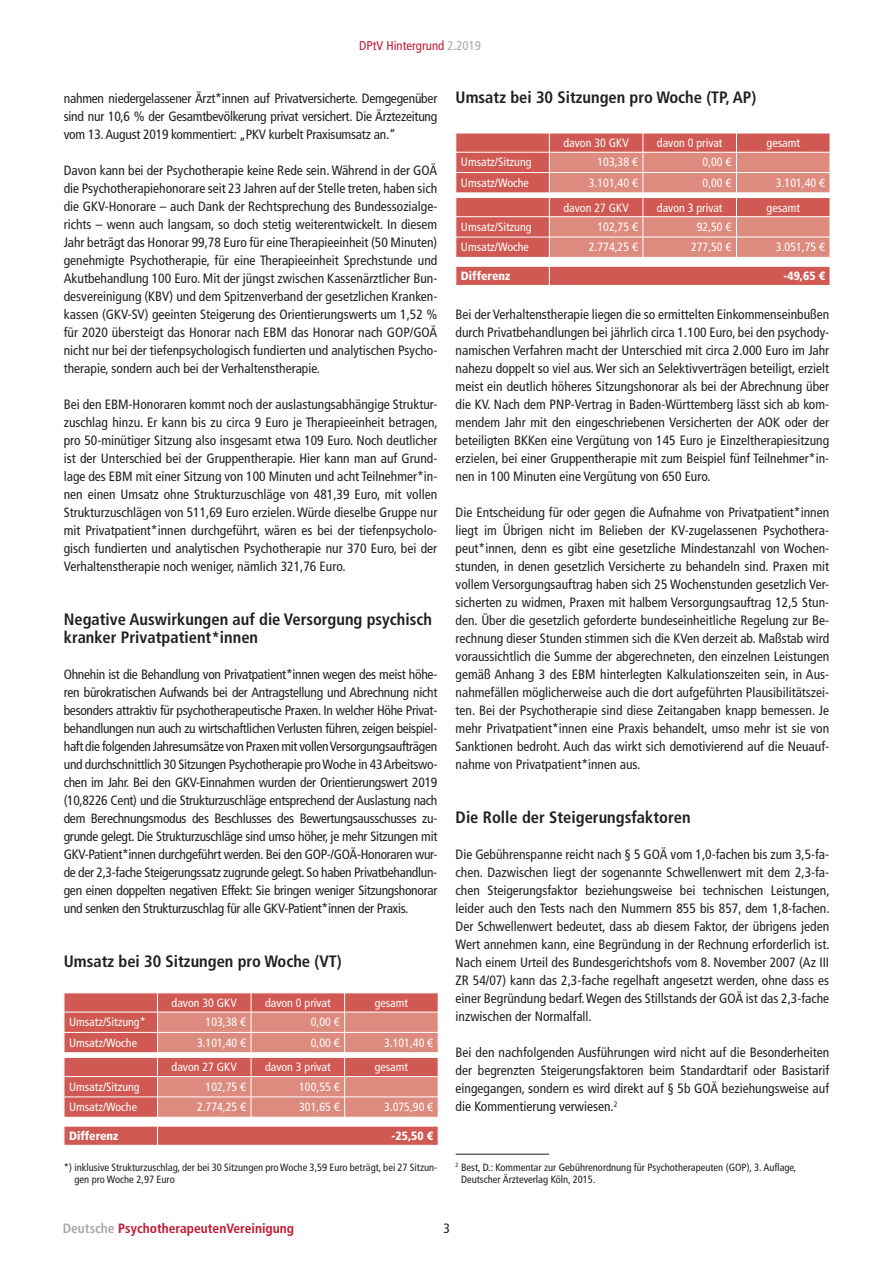
<style>
.page{position:relative;width:893px;height:1263px;background:#fff}
.page>*{position:absolute;margin:0;border:0;box-sizing:border-box;transform-origin:0 0}
.t1{font:700 condensed 16.5px/18px "Frutiger LT Std";color:#231f20}
.t2{font:condensed 13.5px/18px "Frutiger LT Std";color:#231f20;text-align:justify}
.t3{font:700 condensed 13.5px "Frutiger LT Std";color:#c21831}
.t4{font:condensed 12.75px "Frutiger LT Std";color:#c21831}
.t5{font:condensed 12px "Frutiger LT Std";color:#fff}
.t6{font:900 condensed 12px "Frutiger LT Std";color:#fff}
.t7{font:condensed 10.5px/12.6px "Frutiger LT Std";color:#231f20}
.s1{color:#a7a9a9}
</style>
<div class="page">
<svg style="left:64px;top:993px;width:375px;height:124px;background:#da8077"></svg>
<svg style="left:64px;top:1126px;width:375px;height:19px;background:#d2625b"></svg>
<svg style="left:456px;top:133px;width:374px;height:124px;background:#db8178"></svg>
<div style="left:456px;top:266px;width:374px;height:19px;background:#d05a53"></div>
<hr style="left:456px;top:1154px;width:93px;height:1px;background:#231f20">
<p class="t4" style="left:359px;top:38px;width:123px">DPtV Hintergrund <span class="s1">2.2019</span></p>
<p class="t2" style="left:64px;top:89px;width:375px">nahmen niedergelassener Ärzt*innen auf Privatversicherte. Demgegenüber sind nur 10,6 % der Gesamtbevölkerung privat versichert. Die Ärztezeitung vom 13. August 2019 kommentiert: „PKV kurbelt Praxisumsatz an.“</p>
<p class="t2" style="left:64px;top:161px;width:375px">Davon kann bei der Psychotherapie keine Rede sein. Während in der GOÄ die Psychotherapiehonorare seit 23 Jahren auf der Stelle treten, haben sich die GKV-Honorare – auch Dank der Rechtsprechung des Bundessozialge&shy;richts – wenn auch langsam, so doch stetig weiterentwickelt. In diesem Jahr beträgt das Honorar 99,78 Euro für eine Therapieeinheit (50 Minuten) genehmigte Psychotherapie, für eine Therapieeinheit Sprechstunde und Akutbehandlung 100 Euro. Mit der jüngst zwischen Kassenärztlicher Bun&shy;desvereinigung (KBV) und dem Spitzenverband der gesetzlichen Kranken&shy;kassen (GKV-SV) geeinten Steigerung des Orientierungswerts um 1,52 % für 2020 übersteigt das Honorar nach EBM das Honorar nach GOP/GOÄ nicht nur bei der tiefenpsychologisch fundierten und analytischen Psycho&shy;therapie, sondern auch bei der Verhaltenstherapie.</p>
<p class="t2" style="left:64px;top:395px;width:376px">Bei den EBM-Honoraren kommt noch der auslastungsabhängige Struktur&shy;zuschlag hinzu. Er kann bis zu circa 9 Euro je Therapieeinheit betragen, pro 50-minütiger Sitzung also insgesamt etwa 109 Euro. Noch deutlicher ist der Unterschied bei der Gruppentherapie. Hier kann man auf Grund&shy;lage des EBM mit einer Sitzung von 100 Minuten und acht Teilnehmer*in&shy;nen einen Umsatz ohne Strukturzuschläge von 481,39 Euro, mit vollen Strukturzuschlägen von 511,69 Euro erzielen. Würde dieselbe Gruppe nur mit Privatpatient*innen durchgeführt, wären es bei der tiefenpsycholo&shy;gisch fundierten und analytischen Psychotherapie nur 370 Euro, bei der Verhaltenstherapie noch weniger, nämlich 321,76 Euro.</p>
<p class="t1" style="left:64px;top:610px;width:370px">Negative Auswirkungen auf die Versorgung psychisch kranker Privatpatient*innen</p>
<p class="t2" style="left:64px;top:665px;width:375px">Ohnehin ist die Behandlung von Privatpatient*innen wegen des meist höhe&shy;ren bürokratischen Aufwands bei der Antragstellung und Abrechnung nicht besonders attraktiv für psychotherapeutische Praxen. In welcher Höhe Privat&shy;behandlungen nun auch zu wirtschaftlichen Verlusten führen, zeigen beispiel&shy;haft die folgenden Jahresumsätze von Praxen mit vollen Versorgungsaufträgen und durchschnittlich 30 Sitzungen Psychotherapie pro Woche in 43 Arbeitswo&shy;chen im Jahr. Bei den GKV-Einnahmen wurden der Orientierungswert 2019 (10,8226 Cent) und die Strukturzuschläge entsprechend der Auslastung nach dem Berechnungsmodus des Beschlusses des Bewertungsausschusses zu&shy;grunde gelegt. Die Strukturzuschläge sind umso höher, je mehr Sitzungen mit GKV-Patient*innen durchgeführt werden. Bei den GOP-/GOÄ-Honoraren wur&shy;de der 2,3-fache Steigerungssatz zugrunde gelegt. So haben Privatbehandlun&shy;gen einen doppelten negativen Effekt: Sie bringen weniger Sitzungshonorar und senken den Strukturzuschlag für alle GKV-Patient*innen der Praxis.</p>
<p class="t1" style="left:64px;top:952px;width:279px">Umsatz bei 30 Sitzungen pro Woche (VT)</p>
<p class="t5" style="left:172px;top:996px;width:67px">davon 30 GKV</p>
<p class="t5" style="left:265px;top:996px;width:67px">davon 0 privat</p>
<p class="t5" style="left:375px;top:996px;width:35px">gesamt</p>
<p class="t5" style="left:69px;top:1015px;width:78px">Umsatz/Sitzung*</p>
<p class="t5" style="left:206px;top:1015px;width:42px">103,38 €</p>
<p class="t5" style="left:311px;top:1015px;width:30px">0,00 €</p>
<p class="t5" style="left:69px;top:1035px;width:69px">Umsatz/Woche</p>
<p class="t5" style="left:197px;top:1035px;width:50px">3.101,40 €</p>
<p class="t5" style="left:311px;top:1035px;width:30px">0,00 €</p>
<p class="t5" style="left:384px;top:1035px;width:50px">3.101,40 €</p>
<p class="t5" style="left:172px;top:1060px;width:67px">davon 27 GKV</p>
<p class="t5" style="left:265px;top:1060px;width:67px">davon 3 privat</p>
<p class="t5" style="left:375px;top:1060px;width:35px">gesamt</p>
<p class="t5" style="left:69px;top:1079px;width:72px">Umsatz/Sitzung</p>
<p class="t5" style="left:206px;top:1079px;width:42px">102,75 €</p>
<p class="t5" style="left:299px;top:1079px;width:42px">100,55 €</p>
<p class="t5" style="left:69px;top:1100px;width:69px">Umsatz/Woche</p>
<p class="t5" style="left:197px;top:1100px;width:50px">2.774,25 €</p>
<p class="t5" style="left:299px;top:1100px;width:42px">301,65 €</p>
<p class="t5" style="left:384px;top:1100px;width:50px">3.075,90 €</p>
<p class="t6" style="left:69px;top:1129px;width:51px">Differenz</p>
<p class="t6" style="left:392px;top:1129px;width:43px">-25,50 €</p>
<p class="t7" style="left:74px;top:1161px;width:364px;text-indent:-11px">*) inklusive Strukturzuschlag, der bei 30 Sitzungen pro Woche 3,59 Euro beträgt, bei 27 Sitzun&shy;gen pro Woche 2,97 Euro</p>
<p class="t1" style="left:456px;top:88px;width:302px">Umsatz bei 30 Sitzungen pro Woche (TP, AP)</p>
<p class="t5" style="left:563px;top:136px;width:67px">davon 30 GKV</p>
<p class="t5" style="left:657px;top:136px;width:67px">davon 0 privat</p>
<p class="t5" style="left:767px;top:136px;width:35px">gesamt</p>
<p class="t5" style="left:461px;top:155px;width:72px">Umsatz/Sitzung</p>
<p class="t5" style="left:597px;top:155px;width:42px">103,38 €</p>
<p class="t5" style="left:703px;top:155px;width:30px">0,00 €</p>
<p class="t5" style="left:461px;top:175px;width:69px">Umsatz/Woche</p>
<p class="t5" style="left:589px;top:175px;width:50px">3.101,40 €</p>
<p class="t5" style="left:703px;top:175px;width:30px">0,00 €</p>
<p class="t5" style="left:776px;top:175px;width:50px">3.101,40 €</p>
<p class="t5" style="left:563px;top:200px;width:67px">davon 27 GKV</p>
<p class="t5" style="left:657px;top:200px;width:67px">davon 3 privat</p>
<p class="t5" style="left:767px;top:200px;width:35px">gesamt</p>
<p class="t5" style="left:461px;top:220px;width:72px">Umsatz/Sitzung</p>
<p class="t5" style="left:597px;top:220px;width:42px">102,75 €</p>
<p class="t5" style="left:697px;top:220px;width:36px">92,50 €</p>
<p class="t5" style="left:461px;top:240px;width:69px">Umsatz/Woche</p>
<p class="t5" style="left:589px;top:240px;width:50px">2.774,25 €</p>
<p class="t5" style="left:691px;top:240px;width:42px">277,50 €</p>
<p class="t5" style="left:776px;top:240px;width:50px">3.051,75 €</p>
<p class="t6" style="left:461px;top:269px;width:51px">Differenz</p>
<p class="t6" style="left:783px;top:269px;width:43px">-49,65 €</p>
<p class="t2" style="left:456px;top:305px;width:375px">Bei der Verhaltenstherapie liegen die so ermittelten Einkommenseinbußen durch Privatbehandlungen bei jährlich circa 1.100 Euro, bei den psychody&shy;namischen Verfahren macht der Unterschied mit circa 2.000 Euro im Jahr nahezu doppelt so viel aus. Wer sich an Selektivverträgen beteiligt, erzielt meist ein deutlich höheres Sitzungshonorar als bei der Abrechnung über die KV. Nach dem PNP-Vertrag in Baden-Württemberg lässt sich ab kom&shy;mendem Jahr mit den eingeschriebenen Versicherten der AOK oder der beteiligten BKKen eine Vergütung von 145 Euro je Einzeltherapiesitzung erzielen, bei einer Gruppentherapie mit zum Beispiel fünf Teilnehmer*in&shy;nen in 100 Minuten eine Vergütung von 650 Euro.</p>
<p class="t2" style="left:456px;top:503px;width:375px">Die Entscheidung für oder gegen die Aufnahme von Privatpatient*innen liegt im Übrigen nicht im Belieben der KV-zugelassenen Psychothera&shy;peut*innen, denn es gibt eine gesetzliche Mindestanzahl von Wochen&shy;stunden, in denen gesetzlich Versicherte zu behandeln sind. Praxen mit vollem Versorgungsauftrag haben sich 25 Wochenstunden gesetzlich Ver&shy;sicherten zu widmen, Praxen mit halbem Versorgungsauftrag 12,5 Stun&shy;den. Über die gesetzlich geforderte bundeseinheitliche Regelung zur Be&shy;rechnung dieser Stunden stimmen sich die KVen derzeit ab. Maßstab wird voraussichtlich die Summe der abgerechneten, den einzelnen Leistungen gemäß Anhang 3 des EBM hinterlegten Kalkulationszeiten sein, in Aus&shy;nahmefällen möglicherweise auch die dort aufgeführten Plausibilitätszei&shy;ten. Bei der Psychotherapie sind diese Zeitangaben knapp bemessen. Je mehr Privatpatient*innen eine Praxis behandelt, umso mehr ist sie von Sanktionen bedroht. Auch das wirkt sich demotivierend auf die Neuauf&shy;nahme von Privatpatient*innen aus.</p>
<p class="t1" style="left:456px;top:808px;width:236px">Die Rolle der Steigerungsfaktoren</p>
<p class="t2" style="left:456px;top:845px;width:376px">Die Gebührenspanne reicht nach § 5 GOÄ vom 1,0-fachen bis zum 3,5-fa&shy;chen. Dazwischen liegt der sogenannte Schwellenwert mit dem 2,3-fa&shy;chen Steigerungsfaktor beziehungsweise bei technischen Leistungen, leider auch den Tests nach den Nummern 855 bis 857, dem 1,8-fachen.<br>Der Schwellenwert bedeutet, dass ab diesem Faktor, der übrigens jeden Wert annehmen kann, eine Begründung in der Rechnung erforderlich ist.<br>Nach einem Urteil des Bundesgerichtshofs vom 8. November 2007 (Az III ZR 54/07) kann das 2,3-fache regelhaft angesetzt werden, ohne dass es einer Begründung bedarf. Wegen des Stillstands der GOÄ ist das 2,3-fache inzwischen der Normalfall.</p>
<p class="t2" style="left:456px;top:1043px;width:375px">Bei den nachfolgenden Ausführungen wird nicht auf die Besonderheiten der begrenzten Steigerungsfaktoren beim Standardtarif oder Basistarif eingegangen, sondern es wird direkt auf § 5b GOÄ beziehungsweise auf die Kommentierung verwiesen.<sup>2</sup></p>
<p class="t7" style="left:461px;top:1161px;width:337px;text-indent:-5px"><sup>2</sup> Best, D.: Kommentar zur Gebührenordnung für Psychotherapeuten (GOP), 3. Auflage,<br>Deutscher Ärzteverlag Köln, 2015.</p>
<p class="t3" style="left:63px;top:1220px;width:233px"><span class="s1">Deutsche</span> PsychotherapeutenVereinigung</p>
<p class="t2" style="left:443px;top:1219px;width:8px">3</p>
</div>
